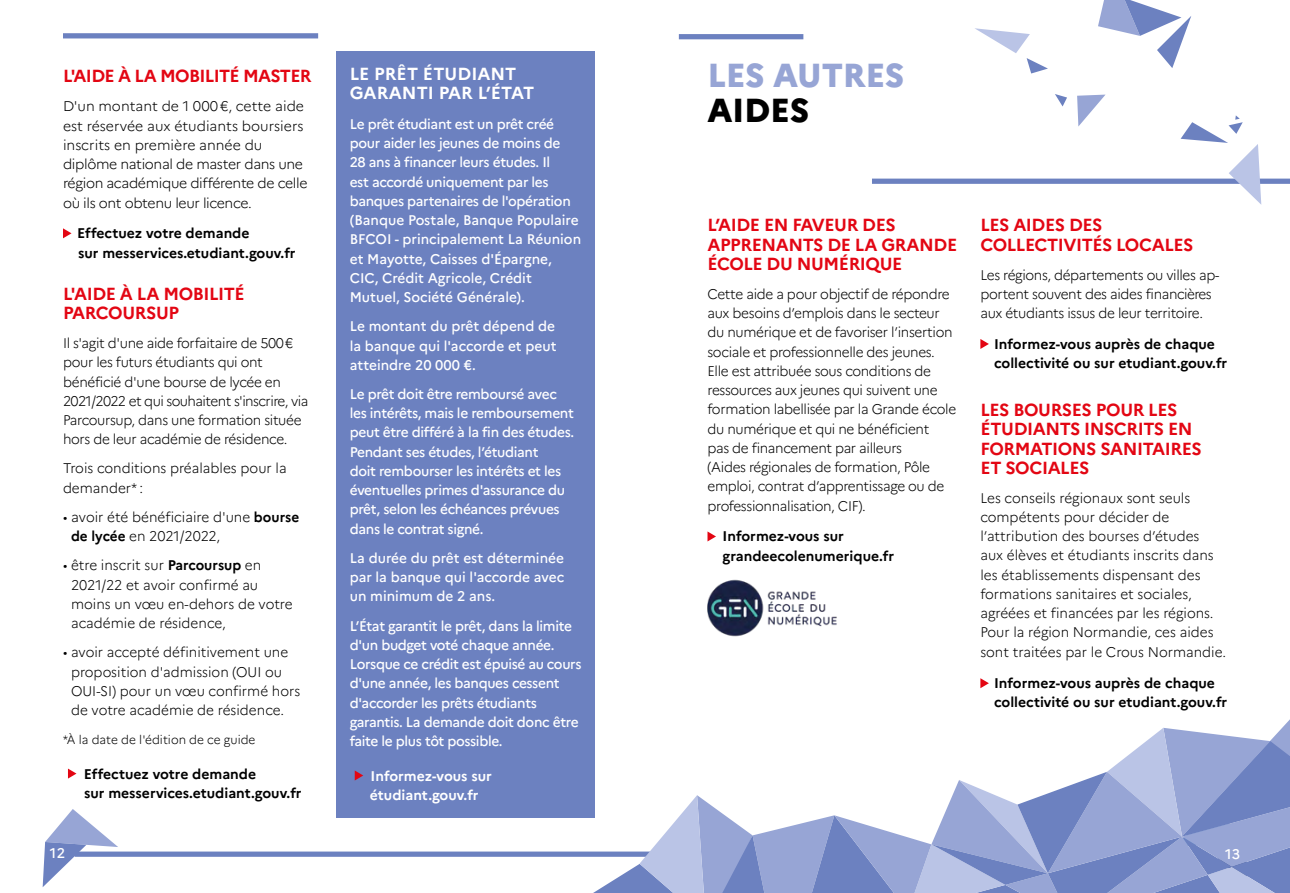
<style>
.page{position:relative;width:1290px;height:893px;background:#fff}
.page>*{position:absolute;margin:0;border:0;box-sizing:border-box;transform-origin:0 0}
.t1{font:800 33.25px "Marianne";letter-spacing:-.01em;color:#97a5d5}
.t2{font:800 33.25px "Marianne";letter-spacing:-.01em;color:#000}
.t3{font:700 17.5px/19.2px "Marianne";letter-spacing:-.025em;color:#e30613}
.t4{font:700 17.5px/19.2px "Marianne";color:#fff}
.t5{font:300 14px/19.2px "Marianne";letter-spacing:-.025em;color:#000}
.t6{font:500 14px/19.2px "Marianne";letter-spacing:-.025em;color:#fff}
.t7{font:300 14px/19.2px "Marianne";color:#000}
.t8{font:700 14px/19.2px "Marianne";color:#000}
.t9{font:700 14px/19.2px "Marianne";color:#fff}
.t10{font:14px "Marianne";color:#fff}
.t11{font:300 12.25px "Marianne";color:#000}
.s1{font-weight:700}
</style>
<div class="page">
<div style="left:336px;top:51px;width:258px;height:767px;background:#6c81c0"></div>
<div style="left:872px;top:179px;width:418px;height:5px;background:#6c81c0"></div>
<div style="left:63px;top:33px;width:255px;height:5px;background:#6c81c0"></div>
<svg style="left:980px;top:678px;width:9px;height:10px"></svg>
<svg style="left:707px;top:531px;width:9px;height:10px"></svg>
<svg style="left:980px;top:339px;width:9px;height:10px"></svg>
<svg style="left:63px;top:228px;width:9px;height:10px"></svg>
<svg style="left:68px;top:769px;width:8px;height:10px"></svg>
<div style="left:75px;top:851px;width:579px;height:6px;background:#6c81c0"></div>
<svg style="left:43px;top:809px;width:75px;height:78px"></svg>
<svg style="left:355px;top:770px;width:8px;height:10px"></svg>
<div style="left:679px;top:34px;width:124px;height:5px;background:#6c81c0"></div>
<svg style="left:975px;top:28px;width:73px;height:46px"></svg>
<svg style="left:1098px;top:0;width:93px;height:68px"></svg>
<svg style="left:1055px;top:94px;width:12px;height:12px"></svg>
<svg style="left:1077px;top:95px;width:28px;height:32px"></svg>
<svg style="left:1180px;top:115px;width:81px;height:89px"></svg>
<svg style="left:593px;top:719px;width:697px;height:174px"></svg>
<img style="left:707px;top:579px;width:130px;height:58px">
<p class="t3" style="left:63px;top:66px;width:250px">L'AIDE À LA MOBILITÉ MASTER</p>
<p class="t5" style="left:63px;top:97px;width:246px">D'un montant de 1 000€, cette aide est réservée aux étudiants boursiers inscrits en première année du diplôme national de master dans une région académique différente de celle où ils ont obtenu leur licence.</p>
<p class="t8" style="left:77px;top:224px;width:220px">Effectuez votre demande<br>sur messervices.etudiant.gouv.fr</p>
<p class="t3" style="left:63px;top:284px;width:183px">L'AIDE À LA MOBILITÉ<br>PARCOURSUP</p>
<p class="t5" style="left:63px;top:333px;width:247px">Il s'agit d'une aide forfaitaire de 500€ pour les futurs étudiants qui ont bénéficié d'une bourse de lycée en 2021/2022 et qui souhaitent s'inscrire, via Parcoursup, dans une formation située hors de leur académie de résidence.</p>
<p class="t7" style="left:63px;top:459px;width:225px">Trois conditions préalables pour la demander* :</p>
<p class="t7" style="left:71px;top:507px;width:230px;text-indent:-8px">• avoir été bénéficiaire d'une <span class="s1">bourse de lycée</span> en 2021/2022,</p>
<p class="t7" style="left:71px;top:556px;width:223px;text-indent:-8px">• être inscrit sur <span class="s1">Parcoursup</span> en<br>2021/22 et avoir confirmé au moins un vœu en-dehors de votre académie de résidence,</p>
<p class="t7" style="left:71px;top:643px;width:231px;text-indent:-8px">• avoir accepté définitivement une proposition d'admission (OUI ou OUI-SI) pour un vœu confirmé hors de votre académie de résidence.</p>
<p class="t11" style="left:63px;top:732px;width:194px">*À la date de l'édition de ce guide</p>
<p class="t8" style="left:84px;top:764px;width:219px">Effectuez votre demande<br>sur messervices.etudiant.gouv.fr</p>
<p class="t4" style="left:350px;top:64px;width:186px">LE PRÊT ÉTUDIANT<br>GARANTI PAR L’ÉTAT</p>
<p class="t6" style="left:350px;top:114px;width:233px">Le prêt étudiant est un prêt créé pour aider les jeunes de moins de<br>28 ans à financer leurs études. Il<br>est accordé uniquement par les banques partenaires de l'opération (Banque Postale, Banque Populaire<br>BFCOI - principalement La Réunion et Mayotte, Caisses d'Épargne,<br>CIC, Crédit Agricole, Crédit<br>Mutuel, Société Générale).</p>
<p class="t6" style="left:350px;top:317px;width:208px;text-align:justify">Le montant du prêt dépend de la banque qui l'accorde et peut atteindre 20 000 €.</p>
<p class="t6" style="left:350px;top:384px;width:226px">Le prêt doit être remboursé avec les intérêts, mais le remboursement peut être différé à la fin des études.<br>Pendant ses études, l’étudiant<br>doit rembourser les intérêts et les éventuelles primes d'assurance du prêt, selon les échéances prévues dans le contrat signé.</p>
<p class="t6" style="left:350px;top:548px;width:216px;text-align:justify">La durée du prêt est déterminée par la banque qui l'accorde avec un minimum de 2 ans.</p>
<p class="t6" style="left:350px;top:616px;width:233px">L’État garantit le prêt, dans la limite d'un budget voté chaque année.<br>Lorsque ce crédit est épuisé au cours d'une année, les banques cessent d'accorder les prêts étudiants garantis. La demande doit donc être faite le plus tôt possible.</p>
<p class="t9" style="left:370px;top:766px;width:124px">Informez-vous sur étudiant.gouv.fr</p>
<h1 class="t1" style="left:707px;top:55px;width:198px">LES AUTRES</h1>
<h1 class="t2" style="left:707px;top:90px;width:103px">AIDES</h1>
<p class="t3" style="left:707px;top:216px;width:251px">L’AIDE EN FAVEUR DES<br>APPRENANTS DE LA GRANDE<br>ÉCOLE DU NUMÉRIQUE</p>
<p class="t5" style="left:707px;top:284px;width:250px">Cette aide a pour objectif de répondre aux besoins d’emplois dans le secteur du numérique et de favoriser l’insertion sociale et professionnelle des jeunes.<br>Elle est attribuée sous conditions de ressources aux jeunes qui suivent une formation labellisée par la Grande école du numérique et qui ne bénéficient<br>pas de financement par ailleurs<br>(Aides régionales de formation, Pôle emploi, contrat d’apprentissage ou de professionnalisation, CIF).</p>
<p class="t8" style="left:723px;top:527px;width:173px">Informez-vous sur grandeecolenumerique.fr</p>
<p class="t3" style="left:980px;top:216px;width:215px">LES AIDES DES<br>COLLECTIVITÉS LOCALES</p>
<p class="t5" style="left:980px;top:265px;width:241px">Les régions, départements ou villes ap&shy;portent souvent des aides financières aux étudiants issus de leur territoire.</p>
<p class="t8" style="left:994px;top:334px;width:235px">Informez-vous auprès de chaque collectivité ou sur etudiant.gouv.fr</p>
<p class="t3" style="left:980px;top:400px;width:223px">LES BOURSES POUR LES<br>ÉTUDIANTS INSCRITS EN<br>FORMATIONS SANITAIRES<br>ET SOCIALES</p>
<p class="t7" style="left:980px;top:488px;width:247px">Les conseils régionaux sont seuls compétents pour décider de l’attribution des bourses d’études<br>aux élèves et étudiants inscrits dans les établissements dispensant des formations sanitaires et sociales, agréées et financées par les régions.<br>Pour la région Normandie, ces aides sont traitées par le Crous Normandie.</p>
<p class="t8" style="left:994px;top:674px;width:235px">Informez-vous auprès de chaque collectivité ou sur etudiant.gouv.fr</p>
<p class="t10" style="left:1224px;top:840px;width:17px">13</p>
<p class="t6" style="left:50px;top:843px;width:17px">12</p>
<p class="t6" style="left:1225px;top:845px;width:17px">13</p>
</div>
